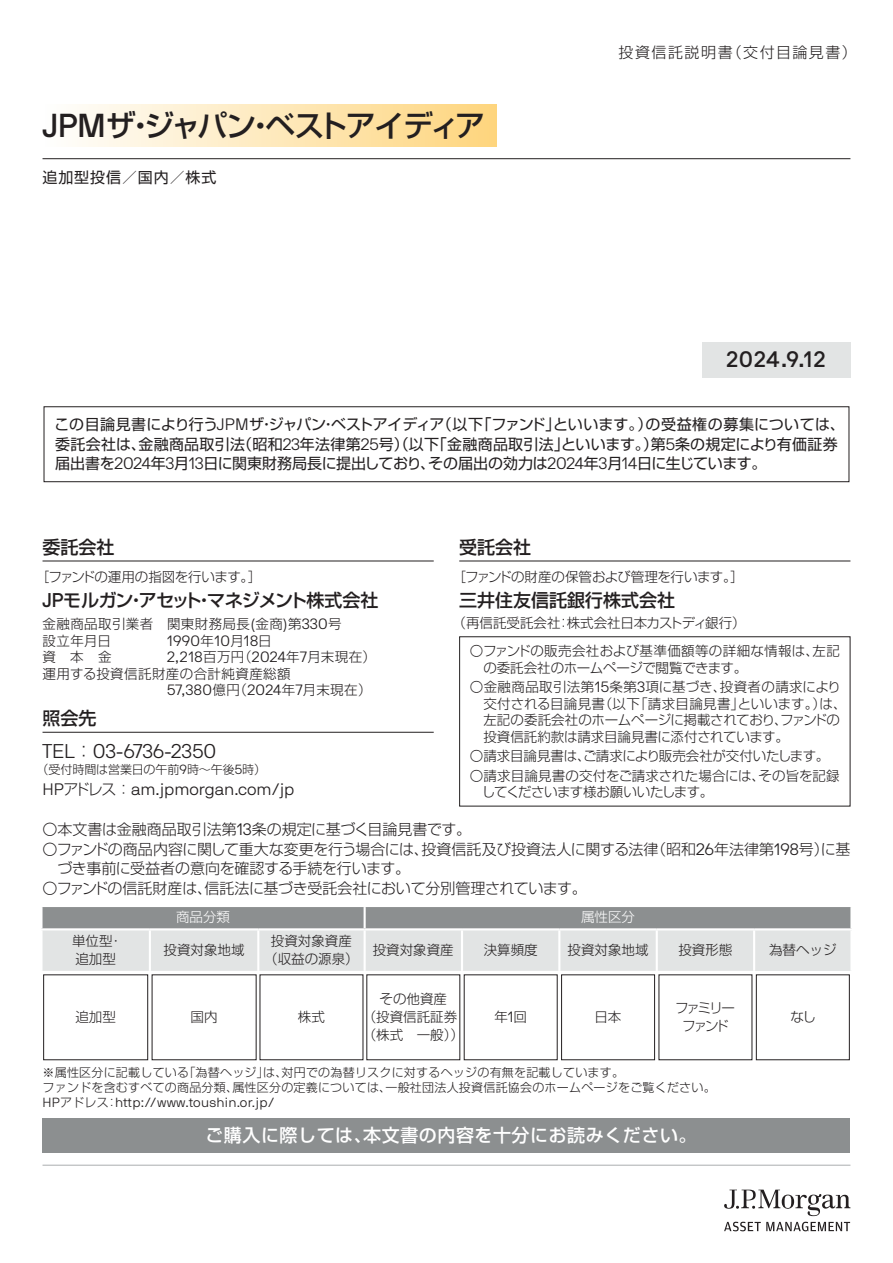
<style>
.page{position:relative;width:893px;height:1263px;background:#fff}
.page>*{position:absolute;margin:0;border:0;box-sizing:border-box;transform-origin:0 0}
.t1{font:500 30px "Shin Go Pr 5";letter-spacing:-.075em;color:#231f20}
.t2{font:22.35px "JPMAM Pro Med";letter-spacing:.035em;color:#231f20}
.t3{font:19.8px "JPMAM Pro Lig";color:#231f20}
.t4{font:500 18px "Shin Go Pr 5";letter-spacing:.03em;color:#fff}
.t5{font:500 18px "Shin Go Pr 5";color:#231f20}
.t6{font:500 18px "Shin Go Pr 5";letter-spacing:-.035em;color:#231f20}
.t7{font:16.5px "JPMAM Pro Lig";color:#231f20}
.t8{font:15px/19.5px "Shin Go Pr 5";color:#231f20}
.t9{font:300 15px "Shin Go Pr 5";letter-spacing:-.01em;color:#231f20}
.t10{font:300 15px "Shin Go Pr 5";letter-spacing:-.03em;color:#231f20}
.t11{font:300 15px "Shin Go Pr 5";letter-spacing:.1em;color:#231f20}
.t12{font:15px "Shin Go Pr 5";letter-spacing:.06em;color:#231f20}
.t13{font:14.85px "JPMAM Pro Lig";letter-spacing:.025em;color:#231f20}
.t14{font:300 13.5px/18px "Shin Go Pr 5";color:#231f20}
.t15{font:300 13.5px/16.5px "Shin Go Pr 5";letter-spacing:.03em;color:#231f20}
.t16{font:300 13.5px "Shin Go Pr 5";letter-spacing:-.03em;color:#231f20}
.t17{font:300 13.5px "Shin Go Pr 5";letter-spacing:-.04em;color:#231f20}
.t18{font:300 13.5px/18px "Shin Go Pr 5";letter-spacing:-.155em;color:#231f20;text-align:center}
.t19{font:300 13.5px "Shin Go Pr 5";color:#fff}
.t20{font:13.2px "JPMAM Pro Lig";letter-spacing:.02em;color:#231f20}
.t21{font:300 12px/15px "Shin Go Pr 5";letter-spacing:.02em;color:#231f20}
.t22{font:300 12px "Shin Go Pr 5";color:#231f20}
.s1{font-family:"JPMAM Pro Med";font-weight:400;font-size:33px}
.s2{font-family:"JPMAM Pro Lig";font-size:16.5px}
.s3{font-family:"JPMAM Pro Med";font-weight:400;font-size:19.8px}
.s4{font-family:"JPMAM Pro Lig";font-weight:400;font-size:14.85px}
.s5{font-family:"JPMAM Pro Lig";font-weight:400;font-size:16.5px}
.s6{font-family:"Shin Go Pr 5";font-weight:300;font-size:13.5px}
.s7{font-family:"Shin Go Pr 5";font-weight:300;font-size:18px}
.s8{font-family:"JPMAM Pro Lig";font-weight:400;font-size:13.2px}
.s9{font-family:"Shin Go Pr 5";font-weight:300;font-size:15px}
.s10{font-family:"Shin Go Pr 5";font-weight:300;font-size:12px}
</style>
<div class="page">
<hr style="left:43px;top:1165px;width:807px;height:1px;background:#abadaf">
<svg style="left:724px;top:1189px;width:126px;height:27px"></svg>
<svg style="left:724px;top:1222px;width:126px;height:9px"></svg>
<div style="left:702px;top:342px;width:148px;height:36px;background:#e2e4e4"></div>
<div style="left:44px;top:406px;width:805px;height:76px;border:1px solid #231f20"></div>
<hr style="left:43px;top:561px;width:391px;height:1px;background:#231f20">
<hr style="left:43px;top:732px;width:391px;height:1px;background:#231f20">
<hr style="left:459px;top:561px;width:391px;height:1px;background:#231f20">
<div style="left:459px;top:636px;width:391px;height:170px;border:1px solid #231f20"></div>
<div style="left:43px;top:1118px;width:807px;height:34px;background:#8c8f90"></div>
<svg style="left:43px;top:907px;width:807px;height:64px;background:#c2c4c5"></svg>
<div style="left:754px;top:929px;width:97px;height:42px;background:#e2e4e4"></div>
<hr style="left:40px;top:928px;width:110px;height:2px;background:#fff">
<hr style="left:150px;top:928px;width:108px;height:2px;background:#fff">
<hr style="left:258px;top:928px;width:107px;height:2px;background:#fff">
<hr style="left:365px;top:928px;width:97px;height:2px;background:#fff">
<hr style="left:462px;top:928px;width:97px;height:2px;background:#fff">
<hr style="left:559px;top:928px;width:98px;height:2px;background:#fff">
<hr style="left:657px;top:928px;width:97px;height:2px;background:#fff">
<hr style="left:754px;top:928px;width:99px;height:2px;background:#fff">
<hr style="left:364px;top:907px;width:2px;height:21px;background:#fff">
<hr style="left:149px;top:930px;width:2px;height:41px;background:#fff">
<hr style="left:257px;top:930px;width:2px;height:41px;background:#fff">
<hr style="left:364px;top:930px;width:2px;height:41px;background:#fff">
<hr style="left:461px;top:930px;width:2px;height:41px;background:#fff">
<hr style="left:558px;top:930px;width:2px;height:41px;background:#fff">
<hr style="left:656px;top:930px;width:2px;height:41px;background:#fff">
<hr style="left:753px;top:930px;width:2px;height:41px;background:#fff">
<hr style="left:850px;top:930px;width:3px;height:41px;background:#fff">
<div style="left:43px;top:974px;width:105px;height:86px;border:1px solid #231f20"></div>
<div style="left:561px;top:974px;width:94px;height:86px;border:1px solid #231f20"></div>
<div style="left:756px;top:974px;width:94px;height:86px;border:1px solid #231f20"></div>
<div style="left:43px;top:104px;width:454px;height:43px;background:linear-gradient(to right,#fefffe,#fed57d)"></div>
<hr style="left:43px;top:158px;width:807px;height:1px;background:#231f20">
<h1 class="t1" style="left:43px;top:101px;width:444px"><span class="s1">JPM</span>ザ・ジャパン・ベストアイディア</h1>
<p class="t12" style="left:43px;top:165px;width:176px">追加型投信／国内／株式</p>
<p class="t11" style="left:619px;top:40px;width:240px">投資信託説明書（交付目論見書）</p>
<h2 class="t2" style="left:726px;top:347px;width:101px">2024.9.12</h2>
<p class="t8" style="left:55px;top:414px;width:792px">この目論見書により行う<span class="s2">JPM</span>ザ・ジャパン・ベストアイディア（以下「ファンド」といいます。）の受益権の募集については、委託会社は、金融商品取引法（昭和<span class="s2">23</span>年法律第<span class="s2">25</span>号）（以下「金融商品取引法」といいます。）第<span class="s2">5</span>条の規定により有価証券届出書を<span class="s2">2024</span>年<span class="s2">3</span>月<span class="s2">13</span>日に関東財務局長に提出しており、その届出の効力は<span class="s2">2024</span>年<span class="s2">3</span>月<span class="s2">14</span>日に生じています。</p>
<h3 class="t5" style="left:43px;top:533px;width:73px">委託会社</h3>
<p class="t16" style="left:36px;top:566px;width:227px">［ファンドの運用の指図を行います。］</p>
<h3 class="t6" style="left:43px;top:586px;width:337px"><span class="s3">JP</span>モルガン・アセット・マネジメント株式会社</h3>
<p class="t15" style="left:43px;top:614px;width:301px">金融商品取引業者 関東財務局長<span class="s4">(</span>金商<span class="s4">)</span>第<span class="s4">330</span>号設立年月日</p>
<h3 class="t5" style="left:459px;top:533px;width:73px">受託会社</h3>
<p class="t16" style="left:452px;top:566px;width:293px">［ファンドの財産の保管および管理を行います。］</p>
<h3 class="t5" style="left:459px;top:586px;width:217px">三井住友信託銀行株式会社</h3>
<p class="t14" style="left:470px;top:608px;width:371px;line-height:27.8px;text-indent:-17px">（再信託受託会社：株式会社日本カストディ銀行）<br>〇ファンドの販売会社および基準価額等の詳細な情報は、左記</p>
<p class="t14" style="left:470px;top:656px;width:373px;line-height:19.5px;text-indent:14px">の委託会社のホームページで閲覧できます。<br>〇金融商品取引法第<span class="s4">15</span>条第<span class="s4">3</span>項に基づき、投資者の請求により</p>
<p class="t14" style="left:483px;top:694px;width:365px;line-height:16.5px">交付される目論見書（以下「請求目論見書」といいます。）は、左記の委託会社のホームページに掲載されており、ファンドの投資信託約款は請求目論見書に添付されています。</p>
<p class="t14" style="left:470px;top:745px;width:371px;line-height:19.5px">〇請求目論見書は、ご請求により販売会社が交付いたします。〇請求目論見書の交付をご請求された場合には、その旨を記録</p>
<p class="t17" style="left:482px;top:781px;width:233px">してくださいます様お願いいたします。</p>
<p class="t9" style="left:43px;top:817px;width:430px">〇本文書は金融商品取引法第<span class="s5">13</span>条の規定に基づく目論見書です。</p>
<p class="t9" style="left:43px;top:837px;width:809px">〇ファンドの商品内容に関して重大な変更を行う場合には、投資信託及び投資法人に関する法律（昭和<span class="s5">26</span>年法律第<span class="s5">198</span>号）に基</p>
<p class="t10" style="left:57px;top:856px;width:354px">づき事前に受益者の意向を確認する手続を行います。</p>
<p class="t9" style="left:43px;top:876px;width:546px">〇ファンドの信託財産は、信託法に基づき受託会社において分別管理されています。</p>
<p class="t13" style="left:167px;top:632px;width:106px">1990<span class="s6">年</span>10<span class="s6">月</span>18<span class="s6">日</span></p>
<p class="t14" style="left:43px;top:647px;width:71px">資　本　金</p>
<p class="t13" style="left:167px;top:648px;width:211px">2,218<span class="s6">百万円（</span>2024<span class="s6">年</span>7<span class="s6">月末現在）</span></p>
<p class="t15" style="left:43px;top:664px;width:250px">運用する投資信託財産の合計純資産総額</p>
<p class="t13" style="left:167px;top:681px;width:206px">57,380<span class="s6">億円（</span>2024<span class="s6">年</span>7<span class="s6">月末現在）</span></p>
<h3 class="t5" style="left:43px;top:704px;width:55px">照会先</h3>
<h3 class="t3" style="left:43px;top:739px;width:175px">TEL<span class="s7">：</span>03-6736-2350</h3>
<p class="t22" style="left:37px;top:760px;width:231px">（受付時間は営業日の午前<span class="s8">9</span>時～午後<span class="s8">5</span>時）</p>
<p class="t7" style="left:43px;top:780px;width:253px">HP<span class="s9">アドレス：</span>am.jpmorgan.com/jp</p>
<p class="t19" style="left:176px;top:906px;width:56px">商品分類</p>
<p class="t19" style="left:581px;top:906px;width:55px">属性区分</p>
<p class="t14" style="left:72px;top:931px;width:52px">単位型・追加型</p>
<p class="t14" style="left:164px;top:940px;width:82px">投資対象地域</p>
<p class="t14" style="left:264px;top:931px;width:96px;text-align:center">投資対象資産（収益の源泉）</p>
<p class="t14" style="left:373px;top:940px;width:82px">投資対象資産</p>
<p class="t14" style="left:484px;top:940px;width:55px">決算頻度</p>
<p class="t14" style="left:568px;top:940px;width:82px">投資対象地域</p>
<p class="t14" style="left:678px;top:940px;width:55px">投資形態</p>
<p class="t14" style="left:769px;top:940px;width:69px">為替ヘッジ</p>
<p class="t14" style="left:363px;top:989px;width:103px;text-align:center">その他資産<br>（投資信託証券（株式　一般））</p>
<p class="t14" style="left:494px;top:1007px;width:34px">年<span class="s4">1</span>回</p>
<p class="t14" style="left:595px;top:1007px;width:28px">日本</p>
<p class="t18" style="left:675px;top:998px;width:61px">ファミリーファンド</p>
<p class="t14" style="left:791px;top:1007px;width:27px">なし</p>
<p class="t21" style="left:43px;top:1063px;width:675px">※属性区分に記載している「為替ヘッジ」は、対円での為替リスクに対するヘッジの有無を記載しています。<br>ファンドを含むすべての商品分類、属性区分の定義については、一般社団法人投資信託協会のホームページをご覧ください。</p>
<p class="t20" style="left:43px;top:1094px;width:234px">HP<span class="s10">アドレス：</span>http://www.toushin.or.jp/</p>
<p class="t14" style="left:75px;top:1007px;width:42px">追加型</p>
<p class="t14" style="left:191px;top:1007px;width:28px">国内</p>
<p class="t14" style="left:298px;top:1007px;width:28px">株式</p>
<h3 class="t4" style="left:205px;top:1120px;width:493px">ご購入に際しては、本文書の内容を十分にお読みください。</h3>
</div>
